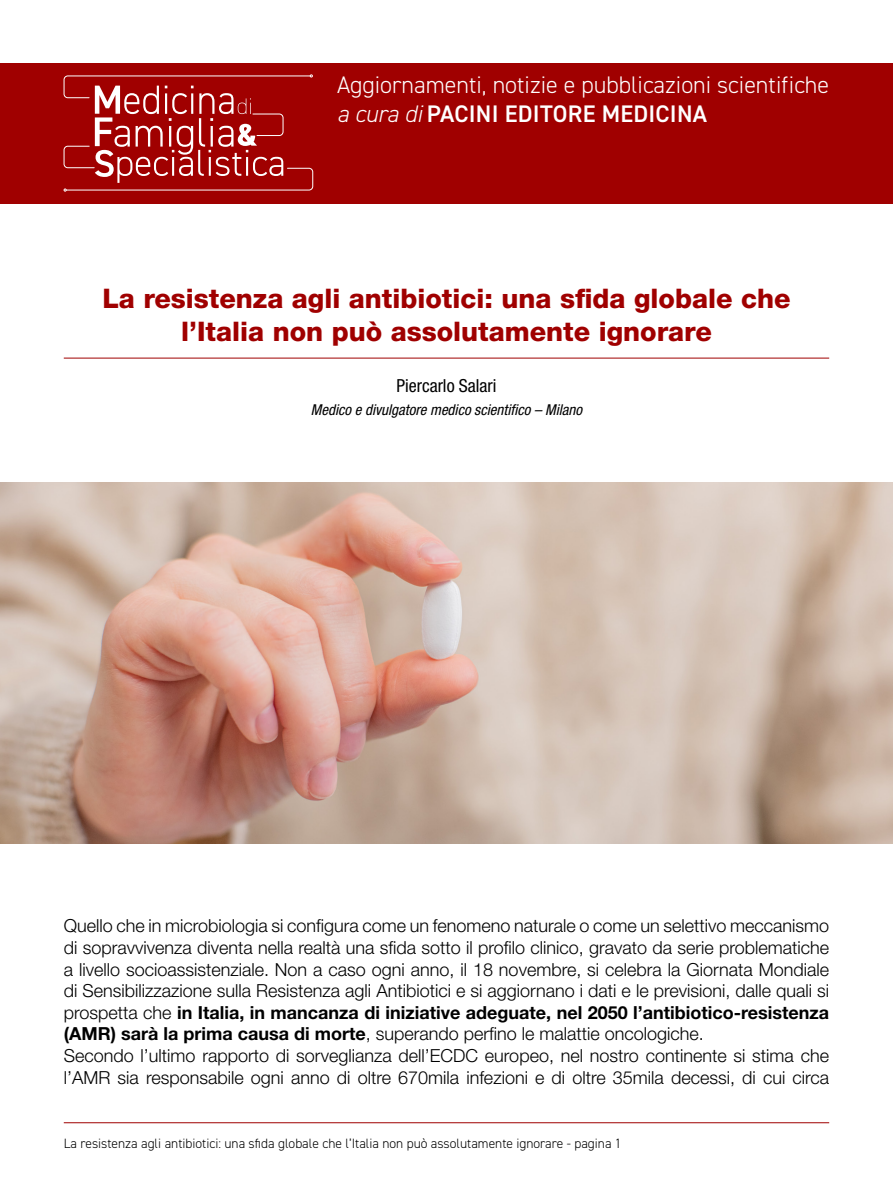
<style>
.page{position:relative;width:893px;height:1191px;background:#fff}
.page>*{position:absolute;margin:0;border:0;box-sizing:border-box;transform-origin:0 0}
.t1{font:800 27px/32.4px "Helvetica Neue LT Std";color:#a00000;text-align:center}
.t2{font:300 24px/28.8px "DIN2014";color:#fff}
.t3{font:300 18px/21.6px "Helvetica Neue LT Std";color:#000}
.t4{font:condensed 18px "Helvetica Neue LT Std";color:#000}
.t5{font:italic condensed 15px "Helvetica Neue LT Std";color:#000}
.t6{font:300 13.5px "DIN2014";color:#000}
.s1{font-style:italic}
.s2{font-weight:600}
.s3{font-weight:700}
</style>
<div class="page">
<hr style="left:64px;top:1122px;width:765px;height:1px;background:#a00000">
<div style="left:0;top:64px;width:893px;height:140px;background:#a00000"></div>
<svg style="left:64px;top:75px;width:249px;height:116px"></svg>
<hr style="left:64px;top:358px;width:765px;height:1px;background:#a00000">
<img style="left:0;top:482px;width:893px;height:362px">
<h2 class="t2" style="left:337px;top:71px;width:494px">Aggiornamenti, notizie e pubblicazioni scientifiche <span class="s1">a cura di</span> <span class="s2">PACINI EDITORE MEDICINA</span></h2>
<h1 class="t1" style="left:102px;top:282px;width:690px">La resistenza agli antibiotici: una sfida globale che l’Italia non può assolutamente ignorare</h1>
<p class="t4" style="left:396px;top:375px;width:102px">Piercarlo Salari</p>
<p class="t5" style="left:311px;top:400px;width:273px">Medico e divulgatore medico scientifico – Milano</p>
<p class="t3" style="left:64px;top:915px;width:767px">Quello che in microbiologia si configura come un fenomeno naturale o come un selettivo meccanismo di sopravvivenza diventa nella realtà una sfida sotto il profilo clinico, gravato da serie problematiche a livello socioassistenziale. Non a caso ogni anno, il 18 novembre, si celebra la Giornata Mondiale di Sensibilizzazione sulla Resistenza agli Antibiotici e si aggiornano i dati e le previsioni, dalle quali si prospetta che <span class="s3">in Italia, in mancanza di iniziative adeguate, nel 2050 l’antibiotico-resistenza (AMR) sarà la prima causa di morte</span>, superando perfino le malattie oncologiche.<br>Secondo l’ultimo rapporto di sorveglianza dell’ECDC europeo, nel nostro continente si stima che l’AMR sia responsabile ogni anno di oltre 670mila infezioni e di oltre 35mila decessi, di cui circa</p>
<p class="t6" style="left:64px;top:1135px;width:559px">La resistenza agli antibiotici: una sfida globale che l’Italia non può assolutamente ignorare - pagina 1</p>
</div>
